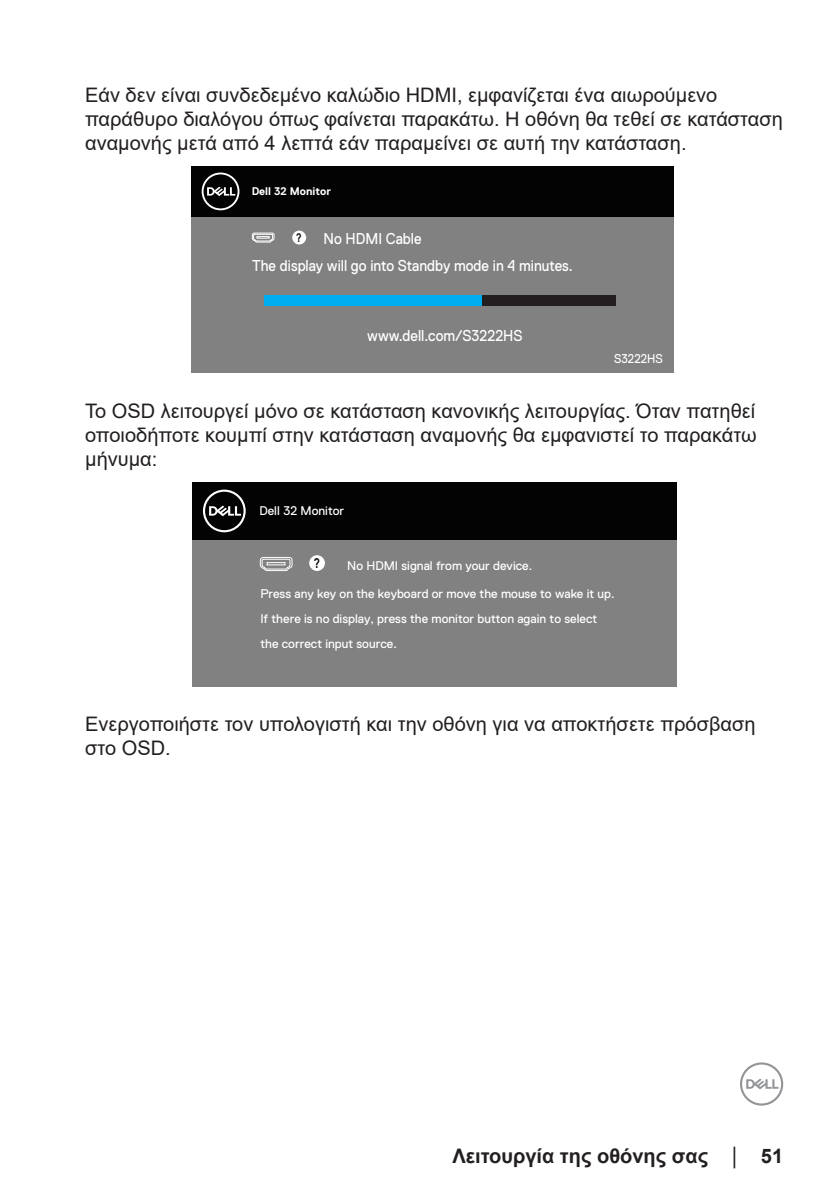
<style>
.page{position:relative;width:840px;height:1191px;background:#fff}
.page>*{position:absolute;margin:0;border:0;box-sizing:border-box;transform-origin:0 0}
.text{font:20px/24px "Arial";color:#231f20}
.t1{font:700 20px "Arial";color:#231f20}
.t2{font:15.8px/27.2px "Dell Replica";color:#fff;scale:.92 1}
.t3{font:700 13.4px "Arial";color:#030303;scale:.73 1}
.t4{font:12.8px "Dell Replica";color:#fff;scale:.92 1}
.t5{font:12.6px/24.6px "Dell Replica";color:#fff}
.t6{font:700 12px "Arial";color:#030303;scale:.73 1}
.t7{font:700 11px "Dell Replica";color:#fff}
.s1{font-family:"Times New Roman";font-weight:400;font-size:18px}
</style>
<div class="page">
<svg style="left:740px;top:1062px;width:42px;height:43px"></svg>
<div style="left:191px;top:191px;width:482px;height:182px;background:#818181"></div>
<div style="left:192px;top:166px;width:481px;height:51px;background:#030303"></div>
<svg style="left:201px;top:172px;width:38px;height:38px"></svg>
<div style="left:292px;top:231px;width:14px;height:13px;background:#fff;border-radius:50%"></div>
<svg style="left:251px;top:232px;width:23px;height:11px"></svg>
<div style="left:264px;top:295px;width:350px;height:11px;background:#231f20"></div>
<div style="left:264px;top:295px;width:217px;height:11px;background:#00aeef"></div>
<div style="left:191px;top:511px;width:485px;height:176px;background:#818181"></div>
<div style="left:192px;top:482px;width:484px;height:58px;background:#030303"></div>
<svg style="left:203px;top:489px;width:42px;height:43px"></svg>
<div style="left:309px;top:555px;width:16px;height:16px;background:#fff;border-radius:50%"></div>
<svg style="left:259px;top:557px;width:34px;height:14px"></svg>
<p class="text" style="left:85px;top:83px;width:699px">Εάν δεν είναι συνδεδεμένο καλώδιο HDMI, εμφανίζεται ένα αιωρούμενο παράθυρο διαλόγου όπως φαίνεται παρακάτω. Η οθόνη θα τεθεί σε κατάσταση αναμονής μετά από 4 λεπτά εάν παραμείνει σε αυτή την κατάσταση.</p>
<p class="t7" style="left:252px;top:185px;width:81px">Dell 32 Monitor</p>
<p class="t2" style="left:252px;top:225px;width:350px;text-indent:71px">No HDMI Cable<br>The display will go into Standby mode in 4 minutes.</p>
<p class="t6" style="left:296px;top:229px;width:9px">?</p>
<p class="t2" style="left:367px;top:322px;width:170px">www.dell.com/S3222HS</p>
<p class="t4" style="left:613px;top:351px;width:54px">S3222HS</p>
<p class="text" style="left:85px;top:399px;width:672px;text-align:justify">Το OSD λειτουργεί μόνο σε κατάσταση κανονικής λειτουργίας. Όταν πατηθεί οποιοδήποτε κουμπί στην κατάσταση αναμονής θα εμφανιστεί το παρακάτω μήνυμα:</p>
<p class="t5" style="left:259px;top:498px;width:86px">Dell 32 Monitor</p>
<p class="t3" style="left:313px;top:554px;width:10px">?</p>
<p class="t5" style="left:347px;top:553px;width:186px">No HDMI signal from your device.</p>
<p class="t5" style="left:260px;top:582px;width:355px">Press any key on the keyboard or move the mouse to wake it up.<br>If there is no display, press the monitor button again to select the correct input source.</p>
<p class="text" style="left:85px;top:712px;width:671px">Ενεργοποιήστε τον υπολογιστή και την οθόνη για να αποκτήσετε πρόσβαση στο OSD.</p>
<p class="t1" style="left:452px;top:1141px;width:332px">Λειτουργία της οθόνης σας <span class="s1">│</span> 51</p>
</div>
